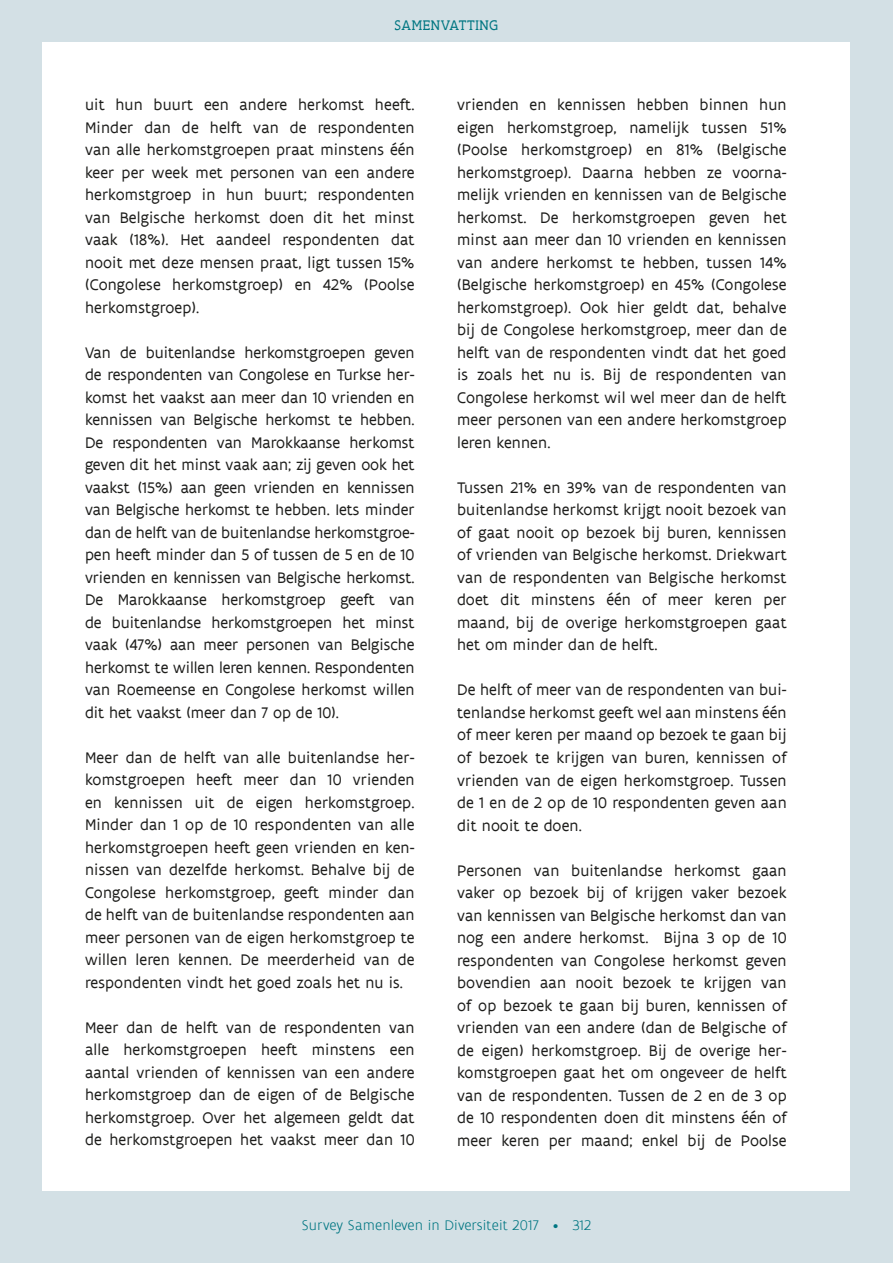
<style>
.page{position:relative;width:893px;height:1263px;background:#d3e0e5}
.page>*{position:absolute;margin:0;border:0;box-sizing:border-box;transform-origin:0 0}
.t1{font:16.5px/22.5px "Flanders Art Sans";letter-spacing:.01em;color:#1d1d1b;text-align:justify}
.t2{font:300 15px "Flanders Art Sans";letter-spacing:.01em;color:#007682}
.t3{font:15px "Flanders Art Serif";letter-spacing:.045em;color:#007682}
</style>
<div class="page">
<div style="left:43px;top:43px;width:807px;height:1148px;background:#fff"></div>
<p class="t3" style="left:394px;top:17px;width:105px">SAMENVATTING</p>
<p class="t1" style="left:85px;top:94px;width:331px">uit hun buurt een andere herkomst heeft.<br>Minder dan de helft van de respondenten van alle herkomstgroepen praat minstens één keer per week met personen van een andere herkomstgroep in hun buurt; respondenten van Belgische herkomst doen dit het minst vaak (18%). Het aandeel respondenten dat nooit met deze mensen praat, ligt tussen 15% (Congolese herkomstgroep) en 42% (Poolse herkomstgroep).</p>
<p class="t1" style="left:85px;top:341px;width:331px">Van de buitenlandse herkomstgroepen geven de respondenten van Congolese en Turkse her&shy;komst het vaakst aan meer dan 10 vrienden en kennissen van Belgische herkomst te hebben.<br>De respondenten van Marokkaanse herkomst geven dit het minst vaak aan; zij geven ook het vaakst (15%) aan geen vrienden en kennissen van Belgische herkomst te hebben. Iets minder dan de helft van de buitenlandse herkomstgroe&shy;pen heeft minder dan 5 of tussen de 5 en de 10 vrienden en kennissen van Belgische herkomst.<br>De Marokkaanse herkomstgroep geeft van de buitenlandse herkomstgroepen het minst vaak (47%) aan meer personen van Belgische herkomst te willen leren kennen. Respondenten van Roemeense en Congolese herkomst willen dit het vaakst (meer dan 7 op de 10).</p>
<p class="t1" style="left:85px;top:746px;width:331px">Meer dan de helft van alle buitenlandse her&shy;komstgroepen heeft meer dan 10 vrienden en kennissen uit de eigen herkomstgroep.<br>Minder dan 1 op de 10 respondenten van alle herkomstgroepen heeft geen vrienden en ken&shy;nissen van dezelfde herkomst. Behalve bij de Congolese herkomstgroep, geeft minder dan de helft van de buitenlandse respondenten aan meer personen van de eigen herkomstgroep te willen leren kennen. De meerderheid van de respondenten vindt het goed zoals het nu is.</p>
<p class="t1" style="left:85px;top:1016px;width:331px">Meer dan de helft van de respondenten van alle herkomstgroepen heeft minstens een aantal vrienden of kennissen van een andere herkomstgroep dan de eigen of de Belgische herkomstgroep. Over het algemeen geldt dat de herkomstgroepen het vaakst meer dan 10</p>
<p class="t1" style="left:457px;top:94px;width:331px">vrienden en kennissen hebben binnen hun eigen herkomstgroep, namelijk tussen 51% (Poolse herkomstgroep) en 81% (Belgische herkomstgroep). Daarna hebben ze voorna&shy;melijk vrienden en kennissen van de Belgische herkomst. De herkomstgroepen geven het minst aan meer dan 10 vrienden en kennissen van andere herkomst te hebben, tussen 14% (Belgische herkomstgroep) en 45% (Congolese herkomstgroep). Ook hier geldt dat, behalve bij de Congolese herkomstgroep, meer dan de helft van de respondenten vindt dat het goed is zoals het nu is. Bij de respondenten van Congolese herkomst wil wel meer dan de helft meer personen van een andere herkomstgroep leren kennen.</p>
<p class="t1" style="left:457px;top:476px;width:331px">Tussen 21% en 39% van de respondenten van buitenlandse herkomst krijgt nooit bezoek van of gaat nooit op bezoek bij buren, kennissen of vrienden van Belgische herkomst. Driekwart van de respondenten van Belgische herkomst doet dit minstens één of meer keren per maand, bij de overige herkomstgroepen gaat het om minder dan de helft.</p>
<p class="t1" style="left:457px;top:679px;width:331px">De helft of meer van de respondenten van bui&shy;tenlandse herkomst geeft wel aan minstens één of meer keren per maand op bezoek te gaan bij of bezoek te krijgen van buren, kennissen of vrienden van de eigen herkomstgroep. Tussen de 1 en de 2 op de 10 respondenten geven aan dit nooit te doen.</p>
<p class="t1" style="left:457px;top:859px;width:331px">Personen van buitenlandse herkomst gaan vaker op bezoek bij of krijgen vaker bezoek van kennissen van Belgische herkomst dan van nog een andere herkomst. Bijna 3 op de 10 respondenten van Congolese herkomst geven bovendien aan nooit bezoek te krijgen van of op bezoek te gaan bij buren, kennissen of vrienden van een andere (dan de Belgische of de eigen) herkomstgroep. Bij de overige her&shy;komstgroepen gaat het om ongeveer de helft van de respondenten. Tussen de 2 en de 3 op de 10 respondenten doen dit minstens één of meer keren per maand; enkel bij de Poolse</p>
<p class="t2" style="left:302px;top:1216px;width:291px">Survey Samenleven in Diversiteit 2017 • 312</p>
</div>
